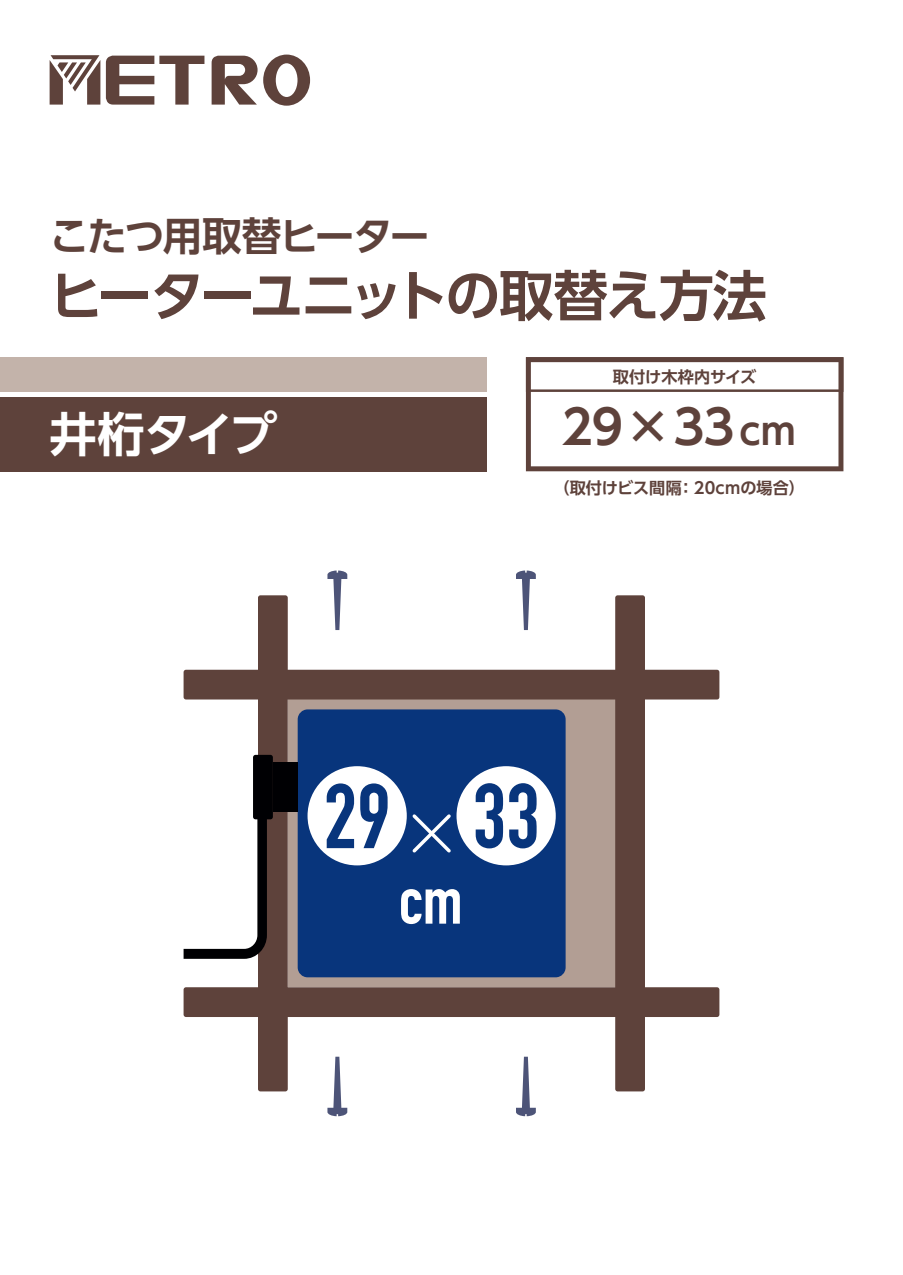
<style>
.page{position:relative;width:903px;height:1275px;background:#fff}
.page>*{position:absolute;margin:0;border:0;box-sizing:border-box;transform-origin:0 0}
.t1{font:700 54.6px "UD Shin Go Pr 6 N De";letter-spacing:-.045em;color:#5e423b}
.t2{font:700 47.07px "UD Shin Go Pr 6 N De";color:#5e423b}
.t3{font:700 47.07px "UD Shin Go Pr 6 N De";letter-spacing:-.04em;color:#fff}
.t4{font:700 39.73px "UD Shin Go Pr 6 N De";letter-spacing:-.045em;color:#5e423b}
.t5{font:700 16.1px "UD Shin Go Pr 6 N De";letter-spacing:.005em;color:#5e423b}
.s1{font-size:37.27px}
</style>
<div class="page">
<div style="left:0;top:357px;width:486px;height:35px;background:#c3b3aa"></div>
<div style="left:0;top:397px;width:486px;height:74px;background:#5e423b"></div>
<svg style="left:526px;top:357px;width:317px;height:114px"></svg>
<div style="left:288px;top:699px;width:327px;height:288px;background:#b29e94"></div>
<div style="left:258px;top:595px;width:30px;height:496px;background:#5e423b;border-radius:2px"></div>
<div style="left:615px;top:595px;width:30px;height:496px;background:#5e423b;border-radius:2px"></div>
<div style="left:184px;top:670px;width:535px;height:29px;background:#5e423b;border-radius:2px"></div>
<div style="left:184px;top:987px;width:535px;height:30px;background:#5e423b;border-radius:2px"></div>
<div style="left:298px;top:709px;width:268px;height:268px;background:#08357c;border-radius:10px"></div>
<div style="left:273px;top:762px;width:25px;height:50px;background:#000003"></div>
<div style="left:253px;top:755px;width:20px;height:64px;background:#000003;border-radius:3px"></div>
<svg style="left:184px;top:817px;width:83px;height:142px"></svg>
<svg style="left:327px;top:1057px;width:20px;height:59px"></svg>
<svg style="left:516px;top:1057px;width:20px;height:59px"></svg>
<svg style="left:516px;top:570px;width:20px;height:60px"></svg>
<svg style="left:327px;top:570px;width:20px;height:60px"></svg>
<div style="left:307px;top:766px;width:100px;height:99px;background:#fff;border-radius:50%"></div>
<svg style="left:327px;top:783px;width:27px;height:65px"></svg>
<svg style="left:360px;top:783px;width:28px;height:65px"></svg>
<div style="left:456px;top:766px;width:100px;height:99px;background:#fff;border-radius:50%"></div>
<svg style="left:476px;top:783px;width:27px;height:65px"></svg>
<svg style="left:509px;top:783px;width:28px;height:65px"></svg>
<svg style="left:401px;top:889px;width:59px;height:35px"></svg>
<svg style="left:412px;top:814px;width:39px;height:39px"></svg>
<svg style="left:106px;top:56px;width:98px;height:49px"></svg>
<svg style="left:212px;top:55px;width:98px;height:51px"></svg>
<svg style="left:50px;top:55px;width:50px;height:50px"></svg>
<h3 class="t4" style="left:50px;top:203px;width:381px">こたつ用取替ヒーター</h3>
<h1 class="t1" style="left:50px;top:251px;width:719px">ヒーターユニットの取替え方法</h1>
<p class="t5" style="left:613px;top:363px;width:145px">取付け木枠内サイズ</p>
<h2 class="t3" style="left:50px;top:396px;width:229px">井桁タイプ</h2>
<h2 class="t2" style="left:561px;top:389px;width:236px">29×33<span class="s1">cm</span></h2>
<p class="t5" style="left:553px;top:475px;width:253px">（取付けビス間隔：20cmの場合）</p>
</div>
